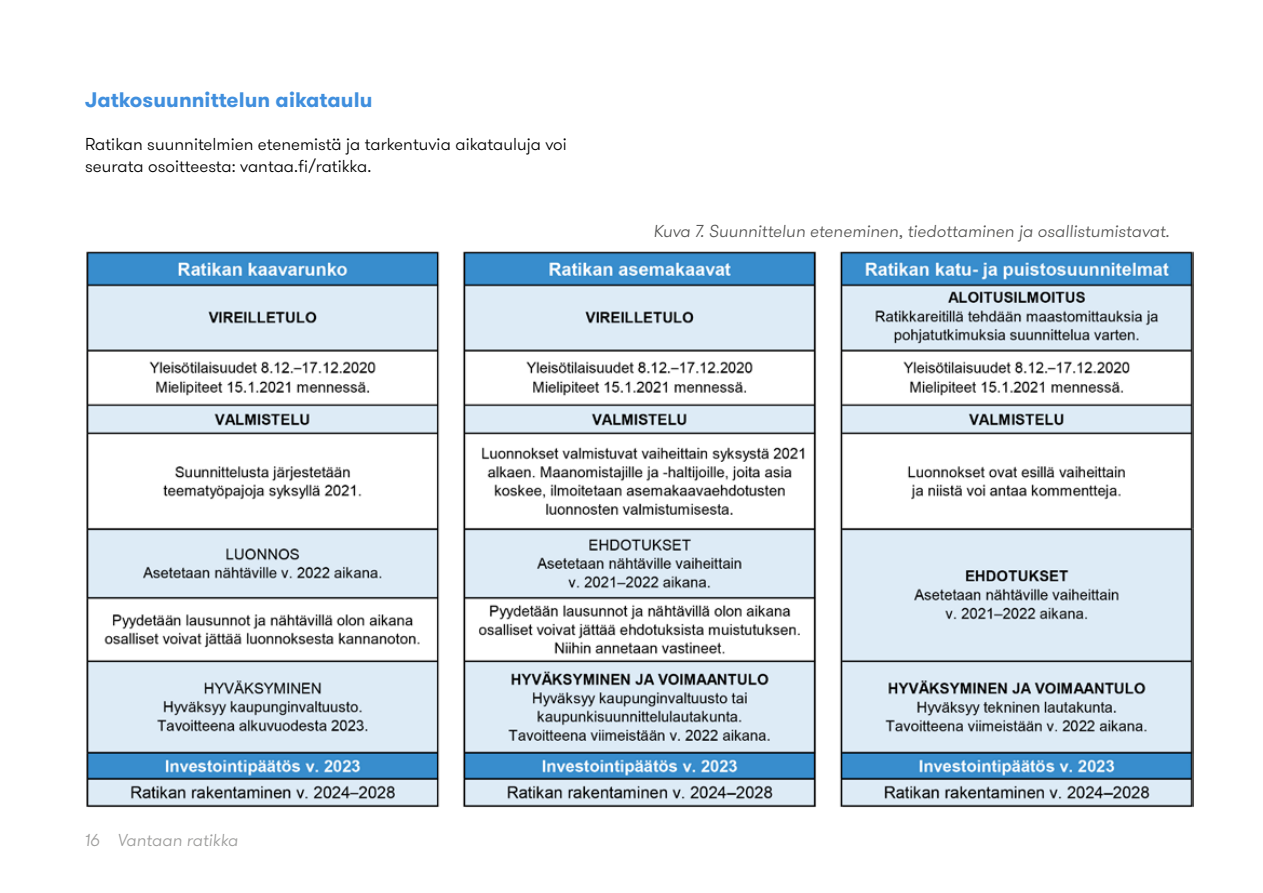
<style>
.page{position:relative;width:1263px;height:893px;background:#fff}
.page>*{position:absolute;margin:0;border:0;box-sizing:border-box;transform-origin:0 0}
.t1{font:700 21px "GT Walsheim";letter-spacing:.005em;color:#408fde}
.t2{font:300 17.25px/21.8px "GT Walsheim";letter-spacing:.005em;color:#000}
.t3{font:italic 300 17.25px "GT Walsheim";letter-spacing:.005em;color:#575756}
.t4{font:italic 300 17.25px "GT Walsheim";letter-spacing:.005em;color:#9d9d9c}
</style>
<div class="page">
<img style="left:86px;top:251px;width:1108px;height:557px">
<p class="t1" style="left:85px;top:86px;width:289px">Jatkosuunnittelun aikataulu</p>
<p class="t2" style="left:85px;top:134px;width:483px">Ratikan suunnitelmien etenemistä ja tarkentuvia aikatauluja voi seurata osoitteesta: vantaa.fi/ratikka.</p>
<p class="t3" style="left:653px;top:220px;width:517px">Kuva 7. Suunnittelun eteneminen, tiedottaminen ja osallistumistavat.</p>
<p class="t4" style="left:85px;top:829px;width:155px">16 Vantaan ratikka</p>
</div>
